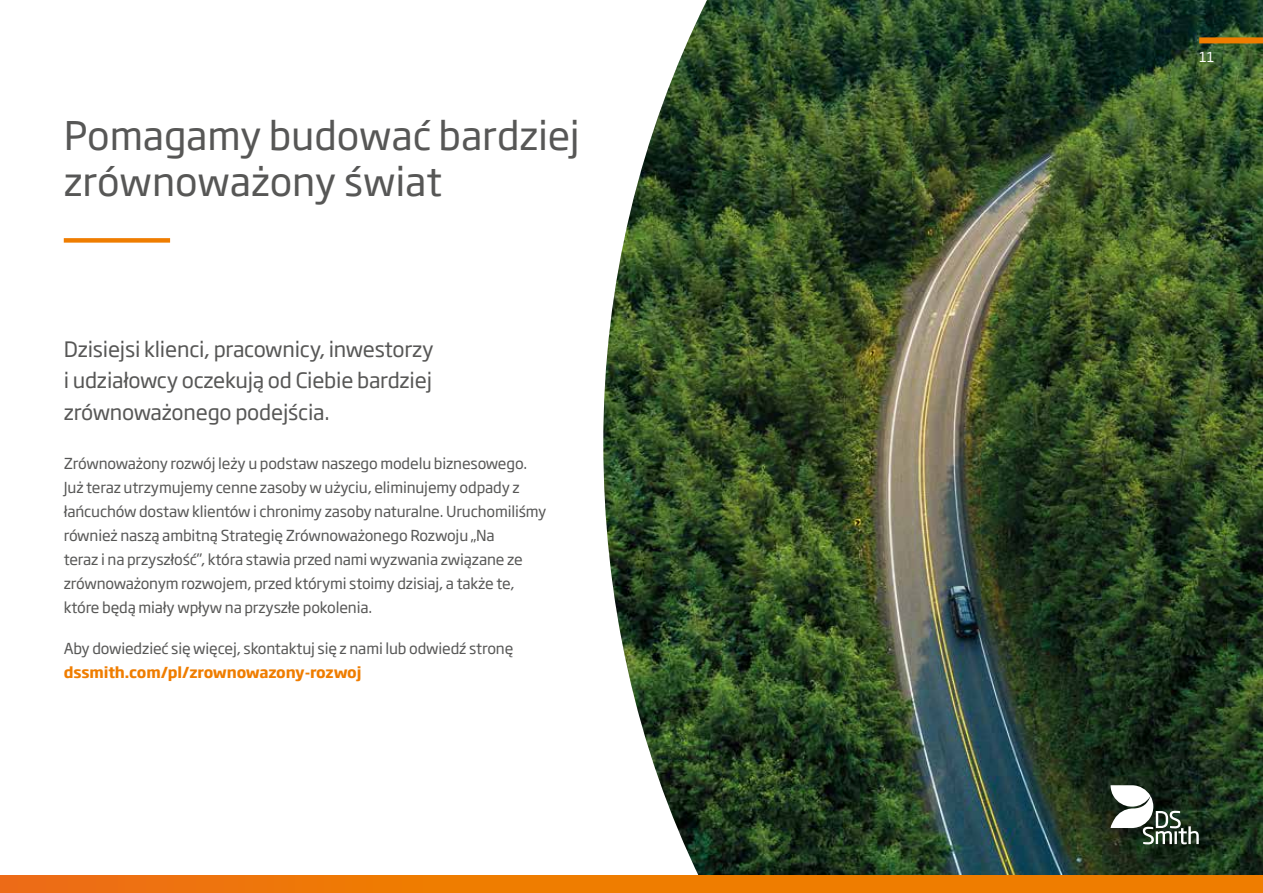
<style>
.page{position:relative;width:1263px;height:893px;background:#fff}
.page>*{position:absolute;margin:0;border:0;box-sizing:border-box;transform-origin:0 0}
.t1{font:39px/46.8px "Soho Gothic Pro";letter-spacing:-.005em;color:#575756}
.t2{font:21px/31.5px "Soho Gothic Pro";letter-spacing:-.01em;color:#575756;text-align:justify}
.t3{font:15px/24px "Soho Gothic Pro";letter-spacing:-.01em;color:#575756}
.t4{font:700 15px "Soho Gothic Pro";letter-spacing:-.01em;color:#ef7d00}
.t5{font:13.5px "Soho Gothic Pro";color:#fff}
</style>
<div class="page">
<img style="left:603px;top:0;width:660px;height:875px">
<div style="left:64px;top:238px;width:106px;height:5px;background:#ef7d00"></div>
<div style="left:0;top:875px;width:1263px;height:18px;background:#ef7d00"></div>
<div style="left:0;top:875px;width:536px;height:18px;background:#ee760a"></div>
<div style="left:1199px;top:37px;width:64px;height:6px;background:#ef7d00"></div>
<svg style="left:1110px;top:785px;width:89px;height:59px"></svg>
<h1 class="t1" style="left:64px;top:110px;width:517px">Pomagamy budować bardziej zrównoważony świat</h1>
<h2 class="t2" style="left:64px;top:332px;width:371px">Dzisiejsi klienci, pracownicy, inwestorzy i udziałowcy oczekują od Ciebie bardziej zrównoważonego podejścia.</h2>
<p class="t3" style="left:64px;top:451px;width:484px">Zrównoważony rozwój leży u podstaw naszego modelu biznesowego.<br>Już teraz utrzymujemy cenne zasoby w użyciu, eliminujemy odpady z łańcuchów dostaw klientów i chronimy zasoby naturalne. Uruchomiliśmy również naszą ambitną Strategię Zrównoważonego Rozwoju „Na<br>teraz i na przyszłość”, która stawia przed nami wyzwania związane ze zrównoważonym rozwojem, przed którymi stoimy dzisiaj, a także te, które będą miały wpływ na przyszłe pokolenia.</p>
<p class="t3" style="left:64px;top:636px;width:451px">Aby dowiedzieć się więcej, skontaktuj się z nami lub odwiedź stronę</p>
<p class="t4" style="left:64px;top:661px;width:299px">dssmith.com/pl/zrownowazony-rozwoj</p>
<p class="t5" style="left:1199px;top:47px;width:17px">11</p>
</div>
